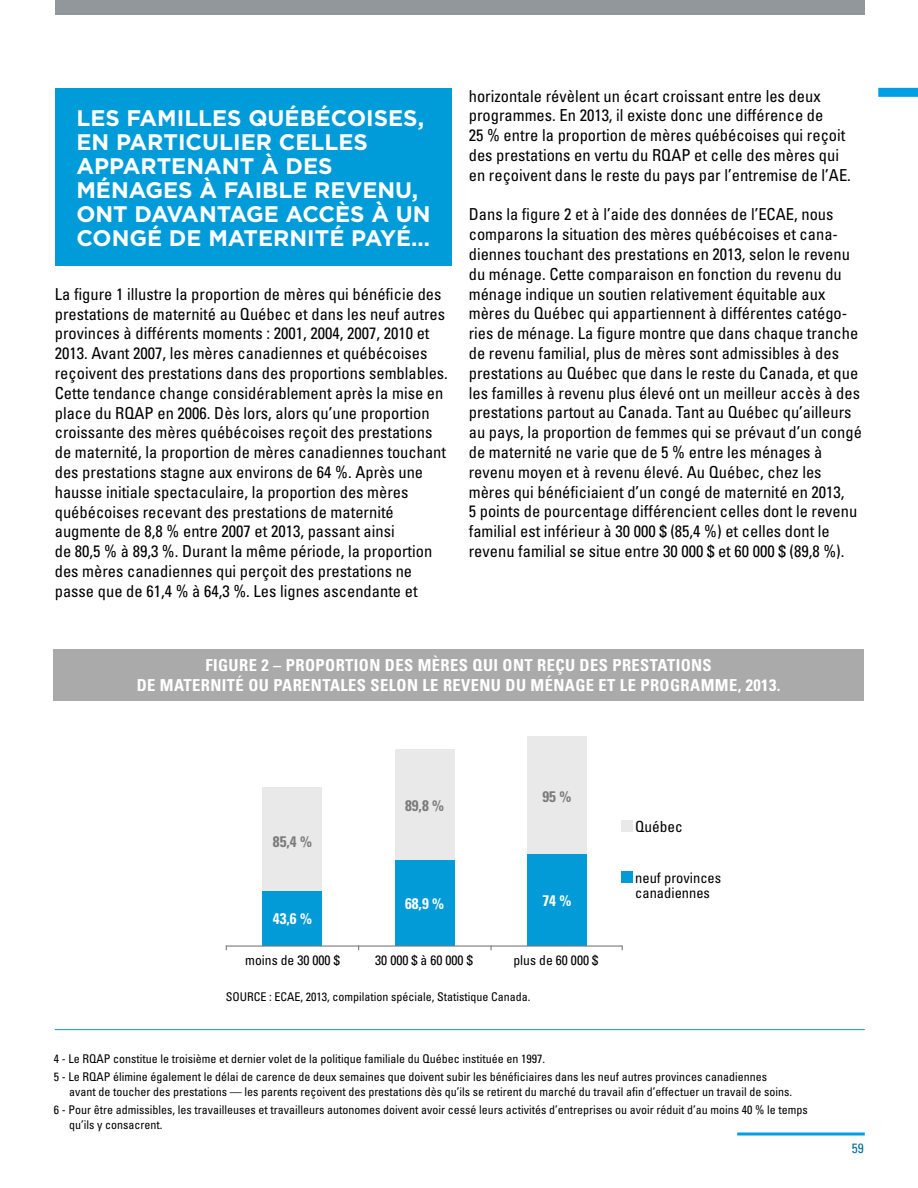
<style>
.page{position:relative;width:918px;height:1188px;background:#fff}
.page>*{position:absolute;margin:0;border:0;box-sizing:border-box;transform-origin:0 0}
.t1{font:700 22.5px/24px "Gotham";color:#fff}
.t2{font:condensed 16.5px/19.8px "Univers";color:#000}
.t3{font:700 condensed 16.5px/19.8px "Univers";letter-spacing:.025em;color:#fff;text-align:center}
.t4{font:700 condensed 15.3px "Univers";color:#7c7b7b}
.t5{font:700 condensed 15.3px "Univers";color:#fff}
.t6{font:condensed 15.3px "Univers";color:#000}
.t7{font:condensed 14.55px/15px "Univers";color:#000}
.t8{font:condensed 13.65px "Univers";color:#000}
.t9{font:condensed 13.5px "Univers";color:#006d97}
.t10{font:condensed 12px/18.8px "Univers";color:#000}
</style>
<div class="page">
<div style="left:55px;top:88px;width:397px;height:178px;background:#009bd9"></div>
<hr style="left:55px;top:1029px;width:810px;height:1px;background:#009bd9">
<div style="left:54px;top:649px;width:810px;height:51px;background:#aaa"></div>
<div style="left:622px;top:821px;width:11px;height:11px;background:#e9e9e9"></div>
<div style="left:622px;top:872px;width:11px;height:11px;background:#029ad7"></div>
<div style="left:263px;top:787px;width:59px;height:104px;background:#e9e9e9"></div>
<div style="left:395px;top:749px;width:59px;height:112px;background:#e9e9e9"></div>
<div style="left:527px;top:737px;width:60px;height:117px;background:#e9e9e9"></div>
<div style="left:263px;top:891px;width:59px;height:55px;background:#029ad7"></div>
<div style="left:395px;top:861px;width:59px;height:85px;background:#029ad7"></div>
<div style="left:527px;top:854px;width:60px;height:92px;background:#029ad7"></div>
<hr style="left:226px;top:945px;width:396px;height:2px;background:#7c7b7b">
<svg style="left:737px;top:1132px;width:128px;height:4px"></svg>
<div style="left:878px;top:88px;width:40px;height:9px;background:#009fe3"></div>
<div style="left:55px;top:0;width:810px;height:15px;background:#91979b"></div>
<h1 class="t1" style="left:76px;top:105px;width:356px">LES FAMILLES QUÉBÉCOISES,<br>EN PARTICULIER CELLES<br>APPARTENANT À DES<br>MÉNAGES À FAIBLE REVENU,<br>ONT DAVANTAGE ACCÈS À UN<br>CONGÉ DE MATERNITÉ PAYÉ…</h1>
<p class="t2" style="left:55px;top:284px;width:395px">La figure 1 illustre la proportion de mères qui bénéficie des prestations de maternité au Québec et dans les neuf autres provinces à différents moments : 2001, 2004, 2007, 2010 et 2013. Avant 2007, les mères canadiennes et québécoises reçoivent des prestations dans des proportions semblables.<br>Cette tendance change considérablement après la mise en place du RQAP en 2006. Dès lors, alors qu’une proportion croissante des mères québécoises reçoit des prestations de maternité, la proportion de mères canadiennes touchant des prestations stagne aux environs de 64 %. Après une hausse initiale spectaculaire, la proportion des mères québécoises recevant des prestations de maternité augmente de 8,8 % entre 2007 et 2013, passant ainsi<br>de 80,5 % à 89,3 %. Durant la même période, la proportion des mères canadiennes qui perçoit des prestations ne passe que de 61,4 % à 64,3 %. Les lignes ascendante et</p>
<p class="t2" style="left:469px;top:86px;width:384px">horizontale révèlent un écart croissant entre les deux programmes. En 2013, il existe donc une différence de<br>25 % entre la proportion de mères québécoises qui reçoit des prestations en vertu du RQAP et celle des mères qui en reçoivent dans le reste du pays par l’entremise de l’AE.</p>
<p class="t2" style="left:469px;top:204px;width:395px">Dans la figure 2 et à l’aide des données de l’ECAE, nous comparons la situation des mères québécoises et cana&shy;diennes touchant des prestations en 2013, selon le revenu du ménage. Cette comparaison en fonction du revenu du ménage indique un soutien relativement équitable aux mères du Québec qui appartiennent à différentes catégo&shy;ries de ménage. La figure montre que dans chaque tranche de revenu familial, plus de mères sont admissibles à des prestations au Québec que dans le reste du Canada, et que les familles à revenu plus élevé ont un meilleur accès à des prestations partout au Canada. Tant au Québec qu’ailleurs au pays, la proportion de femmes qui se prévaut d’un congé de maternité ne varie que de 5 % entre les ménages à revenu moyen et à revenu élevé. Au Québec, chez les mères qui bénéficiaient d’un congé de maternité en 2013,<br>5 points de pourcentage différencient celles dont le revenu familial est inférieur à 30 000 $ (85,4 %) et celles dont le revenu familial se situe entre 30 000 $ et 60 000 $ (89,8 %).</p>
<p class="t3" style="left:137px;top:655px;width:645px">FIGURE 2 – PROPORTION DES MÈRES QUI ONT REÇU DES PRESTATIONS<br>DE MATERNITÉ OU PARENTALES SELON LE REVENU DU MÉNAGE ET LE PROGRAMME, 2013.</p>
<p class="t4" style="left:273px;top:832px;width:41px">85,4 %</p>
<p class="t5" style="left:273px;top:909px;width:41px">43,6 %</p>
<p class="t4" style="left:405px;top:797px;width:41px">89,8 %</p>
<p class="t4" style="left:542px;top:787px;width:30px">95 %</p>
<p class="t5" style="left:405px;top:894px;width:41px">68,9 %</p>
<p class="t5" style="left:542px;top:891px;width:30px">74 %</p>
<p class="t8" style="left:245px;top:952px;width:96px">moins de 30 000 $</p>
<p class="t8" style="left:375px;top:952px;width:99px">30 000 $ à 60 000 $</p>
<p class="t8" style="left:514px;top:952px;width:86px">plus de 60 000 $</p>
<p class="t10" style="left:226px;top:987px;width:306px">SOURCE : ECAE, 2013, compilation spéciale, Statistique Canada.</p>
<p class="t6" style="left:635px;top:817px;width:49px">Québec</p>
<p class="t7" style="left:635px;top:870px;width:88px">neuf provinces canadiennes</p>
<p class="t10" style="left:54px;top:1049px;width:715px">4 - Le RQAP constitue le troisième et dernier volet de la politique familiale du Québec instituée en 1997.<br>5 - Le RQAP élimine également le délai de carence de deux semaines que doivent subir les bénéficiaires dans les neuf autres provinces canadiennes</p>
<p class="t10" style="left:54px;top:1082px;width:755px;text-align:center">avant de toucher des prestations — les parents reçoivent des prestations dès qu’ils se retirent du marché du travail afin d’effectuer un travail de soins.<br>6 - Pour être admissibles, les travailleuses et travailleurs autonomes doivent avoir cessé leurs activités d’entreprises ou avoir réduit d’au moins 40 % le temps</p>
<p class="t10" style="left:69px;top:1115px;width:95px">qu’ils y consacrent.</p>
<p class="t9" style="left:852px;top:1140px;width:13px">59</p>
</div>
